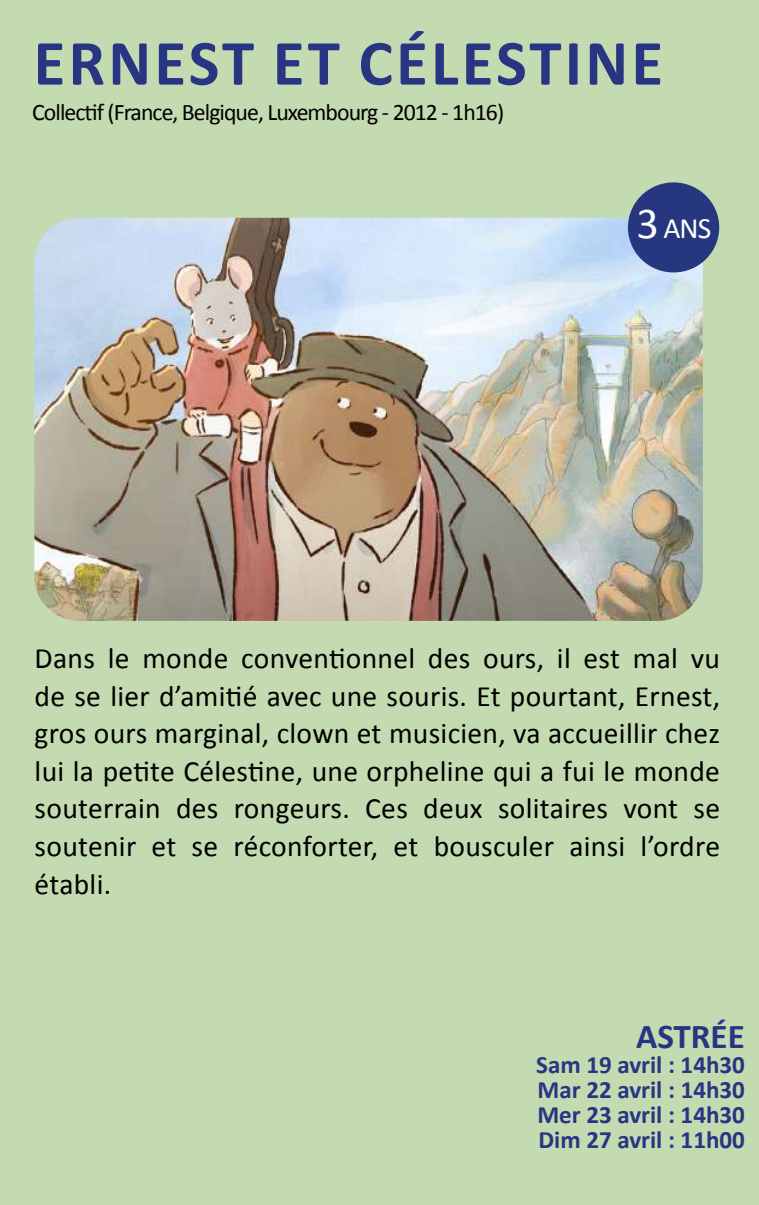
<style>
.page{position:relative;width:759px;height:1205px;background:#fff}
.page>*{position:absolute;margin:0;border:0;box-sizing:border-box;transform-origin:0 0}
.t1{font:700 65px "Calibri";letter-spacing:.05em;color:#283583}
.t2{font:700 35px "Calibri";color:#283583}
.t3{font:29.5px/37.5px "Calibri";letter-spacing:.01em;color:#000;text-align:justify}
.t4{font:29.5px "Calibri";color:#fff}
.t5{font:700 25px/25px "Calibri";color:#283583;text-align:justify}
.t6{font:23.75px "Calibri";letter-spacing:-.04em;color:#000}
.s1{font-size:44.25px}
</style>
<div class="page">
<div style="left:0;top:0;width:758px;height:1205px;background:#c4dbb1"></div>
<img style="left:34px;top:218px;width:668px;height:403px">
<div style="left:627px;top:182px;width:92px;height:90px;background:#263780;border-radius:50%"></div>
<h1 class="t1" style="left:34px;top:17px;width:630px">ERNEST ET CÉLESTINE</h1>
<p class="t6" style="left:32px;top:96px;width:473px">Collectif (France, Belgique, Luxembourg - 2012 - 1h16)</p>
<p class="t4" style="left:636px;top:208px;width:76px"><span class="s1">3</span> ANS</p>
<p class="t3" style="left:35px;top:639px;width:686px">Dans le monde conventionnel des ours, il est mal vu de se lier d’amitié avec une souris. Et pourtant, Ernest, gros ours marginal, clown et musicien, va accueillir chez lui la petite Célestine, une orpheline qui a fui le monde souterrain des rongeurs. Ces deux solitaires vont se soutenir et se réconforter, et bousculer ainsi l’ordre établi.</p>
<p class="t2" style="left:636px;top:1011px;width:110px">ASTRÉE</p>
<p class="t5" style="left:536px;top:1051px;width:210px">Sam 19 avril : 14h30<br>Mar 22 avril : 14h30<br>Mer 23 avril : 14h30<br>Dim 27 avril : 11h00</p>
</div>
